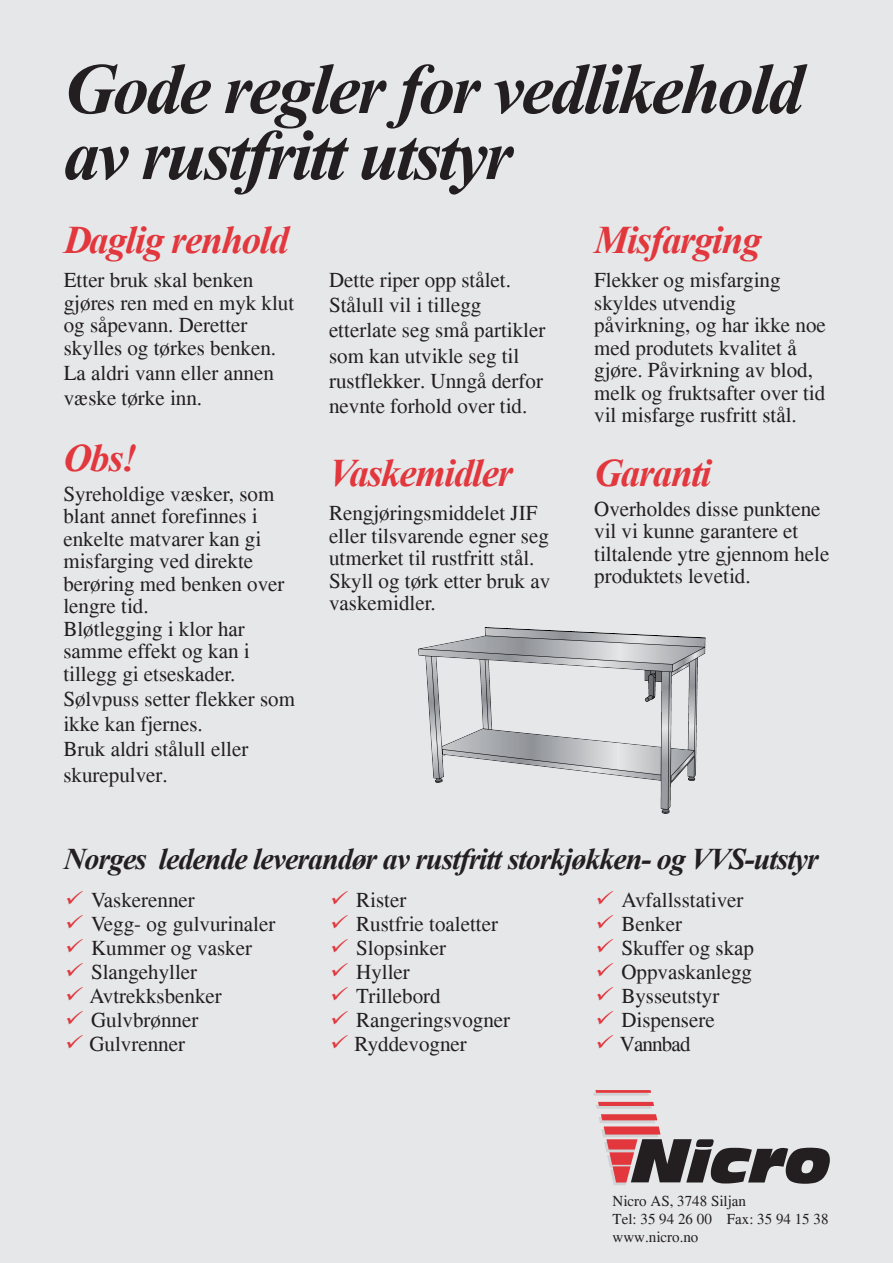
<style>
.page{position:relative;width:893px;height:1263px;background:#fff}
.page>*{position:absolute;margin:0;border:0;box-sizing:border-box;transform-origin:0 0}
.t1{font:italic 700 72px/66px "Times New Roman";letter-spacing:-.04em;color:#231f20}
.t2{font:italic 700 39px "Times New Roman";letter-spacing:-.035em;color:#e1373d}
.t3{font:italic 700 30px "Times New Roman";letter-spacing:-.035em;color:#231f20}
.t4{font:21px/22.5px "Times";color:#231f20}
.t5{font:21px "Times";letter-spacing:-.04em;color:#231f20}
.t6{font:15px/18px "Times";color:#231f20}
.s1{color:#e1373d}
</style>
<div class="page">
<div style="left:0;top:0;width:892px;height:1263px;background:#e6e7e9"></div>
<svg style="left:593px;top:1090px;width:236px;height:95px"></svg>
<img style="left:419px;top:628px;width:286px;height:186px">
<h1 class="t1" style="left:64px;top:54px;width:742px">Gode regler for vedlikehold av rustfritt utstyr</h1>
<h2 class="t2" style="left:64px;top:212px;width:226px">Daglig renhold</h2>
<p class="t4" style="left:64px;top:269px;width:232px">Etter bruk skal benken gjøres ren med en myk klut og såpevann. Deretter skylles og tørkes benken.</p>
<p class="t4" style="left:64px;top:360px;width:211px;line-height:25.2px">La aldri vann eller annen væske tørke inn.</p>
<h2 class="t2" style="left:63px;top:431px;width:75px">Obs!</h2>
<p class="t4" style="left:63px;top:482px;width:223px">Syreholdige væsker, som blant annet forefinnes i enkelte matvarer kan gi misfarging ved direkte berøring med benken over lengre tid.<br>Bløtlegging i klor har samme effekt og kan i tillegg gi etseskader.</p>
<p class="t4" style="left:63px;top:686px;width:233px;line-height:25.2px">Sølvpuss setter flekker som ikke kan fjernes.<br>Bruk aldri stålull eller skurepulver.</p>
<p class="t4" style="left:329px;top:267px;width:218px;line-height:25.2px">Dette riper opp stålet.<br>Stålull vil i tillegg etterlate seg små partikler som kan utvikle seg til rustflekker. Unngå derfor nevnte forhold over tid.</p>
<h2 class="t2" style="left:329px;top:446px;width:185px">Vaskemidler</h2>
<p class="t4" style="left:329px;top:502px;width:223px">Rengjøringsmiddelet JIF eller tilsvarende egner seg utmerket til rustfritt stål.<br>Skyll og tørk etter bruk av vaskemidler.</p>
<h2 class="t2" style="left:594px;top:213px;width:169px">Misfarging</h2>
<p class="t4" style="left:594px;top:269px;width:233px">Flekker og misfarging skyldes utvendig påvirkning, og har ikke noe med produtets kvalitet å gjøre. Påvirkning av blod, melk og fruktsafter over tid vil misfarge rusfritt stål.</p>
<h2 class="t2" style="left:594px;top:446px;width:119px">Garanti</h2>
<p class="t4" style="left:594px;top:497px;width:237px">Overholdes disse punktene vil vi kunne garantere et tiltalende ytre gjennom hele produktets levetid.</p>
<h3 class="t3" style="left:64px;top:838px;width:756px">Norges ledende leverandør av rustfritt storkjøkken- og VVS-utstyr</h3>
<p class="t4" style="left:64px;top:888px;width:133px"><span class="s1">✓</span> Vaskerenner</p>
<p class="t4" style="left:64px;top:912px;width:213px"><span class="s1">✓</span> Vegg- og gulvurinaler</p>
<p class="t4" style="left:64px;top:936px;width:190px"><span class="s1">✓</span> Kummer og vasker</p>
<p class="t4" style="left:64px;top:960px;width:135px"><span class="s1">✓</span> Slangehyller</p>
<p class="t4" style="left:64px;top:984px;width:160px"><span class="s1">✓</span> Avtrekksbenker</p>
<p class="t4" style="left:64px;top:1008px;width:136px"><span class="s1">✓</span> Gulvbrønner</p>
<p class="t4" style="left:64px;top:1032px;width:123px"><span class="s1">✓</span> Gulvrenner</p>
<p class="t4" style="left:594px;top:888px;width:151px"><span class="s1">✓</span> Avfallsstativer</p>
<p class="t4" style="left:594px;top:912px;width:89px"><span class="s1">✓</span> Benker</p>
<p class="t4" style="left:594px;top:936px;width:161px"><span class="s1">✓</span> Skuffer og skap</p>
<p class="t4" style="left:594px;top:960px;width:159px"><span class="s1">✓</span> Oppvaskanlegg</p>
<p class="t4" style="left:594px;top:984px;width:127px"><span class="s1">✓</span> Bysseutstyr</p>
<p class="t4" style="left:594px;top:1008px;width:122px"><span class="s1">✓</span> Dispensere</p>
<p class="t4" style="left:329px;top:888px;width:79px"><span class="s1">✓</span> Rister</p>
<p class="t4" style="left:329px;top:912px;width:170px"><span class="s1">✓</span> Rustfrie toaletter</p>
<p class="t4" style="left:329px;top:936px;width:119px"><span class="s1">✓</span> Slopsinker</p>
<p class="t4" style="left:329px;top:960px;width:82px"><span class="s1">✓</span> Hyller</p>
<p class="t4" style="left:329px;top:984px;width:113px"><span class="s1">✓</span> Trillebord</p>
<p class="t4" style="left:329px;top:1008px;width:183px"><span class="s1">✓</span> Rangeringsvogner</p>
<p class="t4" style="left:329px;top:1032px;width:139px"><span class="s1">✓</span> Ryddevogner</p>
<p class="t5" style="left:594px;top:1031px;width:98px"><span class="s1">✓</span> Vannbad</p>
<p class="t6" style="left:612px;top:1192px;width:217px">Nicro AS, 3748 Siljan<br>Tel: 35 94 26 00 Fax: 35 94 15 38 www.nicro.no</p>
</div>
